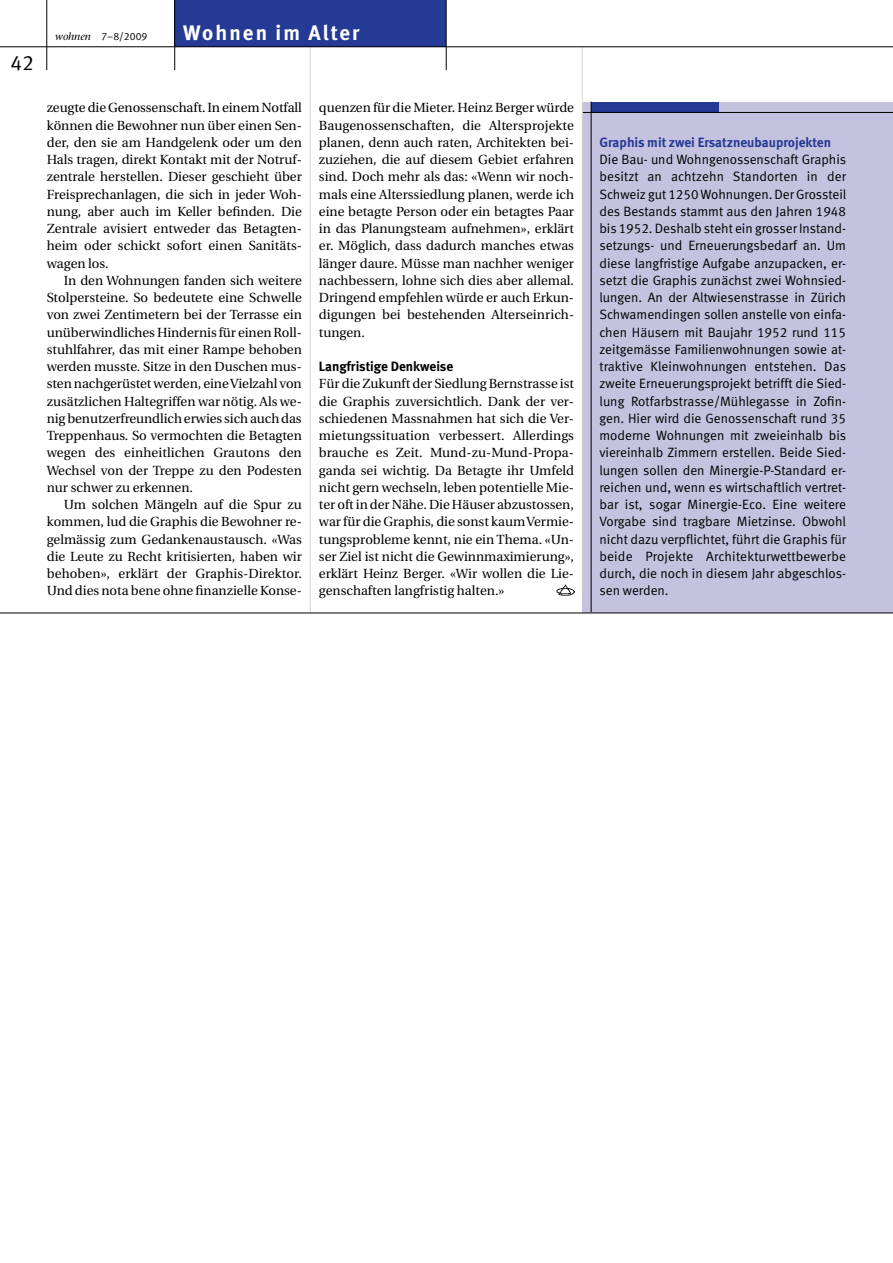
<style>
.page{position:relative;width:893px;height:1263px;background:#fff}
.page>*{position:absolute;margin:0;border:0;box-sizing:border-box;transform-origin:0 0}
.t1{font:700 21px "Meta";letter-spacing:.1em;color:#fff}
.t2{font:21px "Meta Normal LF";color:#000}
.t3{font:13.5px/17.2px "Meta Normal LF";color:#000;text-align:justify}
.t4{font:700 13.5px "Meta";color:#253a95}
.t5{font:700 13.5px "Meta";color:#000}
.t6{font:13.2px/17.2px "Utopia";color:#000;text-align:justify}
.t7{font:10.5px "Meta Normal LF";color:#000}
.s1{font-family:"Stone Serif";font-style:italic}
</style>
<div class="page">
<div style="left:174px;top:0;width:272px;height:47px;background:#253a95"></div>
<hr style="left:46px;top:0;width:1px;height:70px;background:#000">
<hr style="left:446px;top:0;width:1px;height:70px;background:#000">
<hr style="left:174px;top:0;width:1px;height:70px;background:#000">
<img style="left:557px;top:584px;width:17px;height:11px">
<hr style="left:310px;top:47px;width:1px;height:566px;background:#d5d5d6">
<div style="left:582px;top:102px;width:311px;height:511px;background:#c4c2de"></div>
<div style="left:591px;top:102px;width:127px;height:10px;background:#253a95"></div>
<hr style="left:591px;top:102px;width:1px;height:510px;background:#000">
<hr style="left:582px;top:112px;width:311px;height:1px;background:#000">
<hr style="left:582px;top:47px;width:1px;height:548px;background:#d5d5d6">
<hr style="left:0;top:46px;width:893px;height:1px;background:#000">
<hr style="left:0;top:613px;width:893px;height:1px;background:#000">
<h1 class="t2" style="left:11px;top:51px;width:25px">42</h1>
<p class="t7" style="left:55px;top:31px;width:94px"><span class="s1">wohnen</span> 7–8/2009</p>
<h1 class="t1" style="left:183px;top:21px;width:178px">Wohnen im Alter</h1>
<p class="t6" style="left:47px;top:99px;width:257px;text-align:left">zeugte die Genossenschaft. In einem Notfall können die Bewohner nun über einen Sen&shy;der, den sie am Handgelenk oder um den Hals tragen, direkt Kontakt mit der Notruf&shy;zentrale herstellen. Dieser geschieht über Freisprechanlagen, die sich in jeder Woh&shy;nung, aber auch im Keller befinden. Die Zentrale avisiert entweder das Betagten&shy;heim oder schickt sofort einen Sanitäts&shy;wagen los.</p>
<p class="t6" style="left:47px;top:272px;width:257px;text-indent:17px">In den Wohnungen fanden sich weitere Stolpersteine. So bedeutete eine Schwelle von zwei Zentimetern bei der Terrasse ein unüberwindliches Hindernis für einen Roll&shy;stuhlfahrer, das mit einer Rampe behoben werden musste. Sitze in den Duschen mus&shy;sten nachgerüstet werden, eine Vielzahl von zusätzlichen Haltegriffen war nötig. Als we&shy;nig benutzerfreundlich erwies sich auch das Treppenhaus. So vermochten die Betagten wegen des einheitlichen Grautons den Wechsel von der Treppe zu den Podesten nur schwer zu erkennen.</p>
<p class="t6" style="left:47px;top:496px;width:257px;text-indent:17px">Um solchen Mängeln auf die Spur zu kommen, lud die Graphis die Bewohner re&shy;gelmässig zum Gedankenaustausch. «Was die Leute zu Recht kritisierten, haben wir behoben», erklärt der Graphis-Direktor.<br>Und dies nota bene ohne finanzielle Konse-</p>
<p class="t6" style="left:319px;top:99px;width:257px">quenzen für die Mieter. Heinz Berger würde Baugenossenschaften, die Altersprojekte planen, denn auch raten, Architekten bei&shy;zuziehen, die auf diesem Gebiet erfahren sind. Doch mehr als das: «Wenn wir noch&shy;mals eine Alterssiedlung planen, werde ich eine betagte Person oder ein betagtes Paar in das Planungsteam aufnehmen», erklärt er. Möglich, dass dadurch manches etwas länger daure. Müsse man nachher weniger nachbessern, lohne sich dies aber allemal.<br>Dringend empfehlen würde er auch Erkun&shy;digungen bei bestehenden Alterseinrich&shy;tungen.</p>
<p class="t5" style="left:319px;top:358px;width:136px">Langfristige Denkweise</p>
<p class="t6" style="left:319px;top:375px;width:257px">Für die Zukunft der Siedlung Bernstrasse ist die Graphis zuversichtlich. Dank der ver&shy;schiedenen Massnahmen hat sich die Ver&shy;mietungssituation verbessert. Allerdings brauche es Zeit. Mund-zu-Mund-Propa&shy;ganda sei wichtig. Da Betagte ihr Umfeld nicht gern wechseln, leben potentielle Mie&shy;ter oft in der Nähe. Die Häuser abzustossen, war für die Graphis, die sonst kaum Vermie&shy;tungsprobleme kennt, nie ein Thema. «Un&shy;ser Ziel ist nicht die Gewinnmaximierung», erklärt Heinz Berger. «Wir wollen die Lie&shy;genschaften langfristig halten.»</p>
<p class="t4" style="left:599px;top:134px;width:233px">Graphis mit zwei Ersatzneubauprojekten</p>
<p class="t3" style="left:599px;top:151px;width:248px">Die Bau- und Wohngenossenschaft Graphis besitzt an achtzehn Standorten in der Schweiz gut 1250 Wohnungen. Der Grossteil des Bestands stammt aus den Jahren 1948 bis 1952. Deshalb steht ein grosser Instand&shy;setzungs- und Erneuerungsbedarf an. Um diese langfristige Aufgabe anzupacken, er&shy;setzt die Graphis zunächst zwei Wohnsied&shy;lungen. An der Altwiesenstrasse in Zürich Schwamendingen sollen anstelle von einfa&shy;chen Häusern mit Baujahr 1952 rund 115 zeitgemässe Familienwohnungen sowie at&shy;traktive Kleinwohnungen entstehen. Das zweite Erneuerungsprojekt betrifft die Sied&shy;lung Rotfarbstrasse/Mühlegasse in Zofin&shy;gen. Hier wird die Genossenschaft rund 35 moderne Wohnungen mit zweieinhalb bis viereinhalb Zimmern erstellen. Beide Sied&shy;lungen sollen den Minergie-P-Standard er&shy;reichen und, wenn es wirtschaftlich vertret&shy;bar ist, sogar Minergie-Eco. Eine weitere Vorgabe sind tragbare Mietzinse. Obwohl nicht dazu verpflichtet, führt die Graphis für beide Projekte Architekturwettbewerbe durch, die noch in diesem Jahr abgeschlos&shy;sen werden.</p>
</div>
